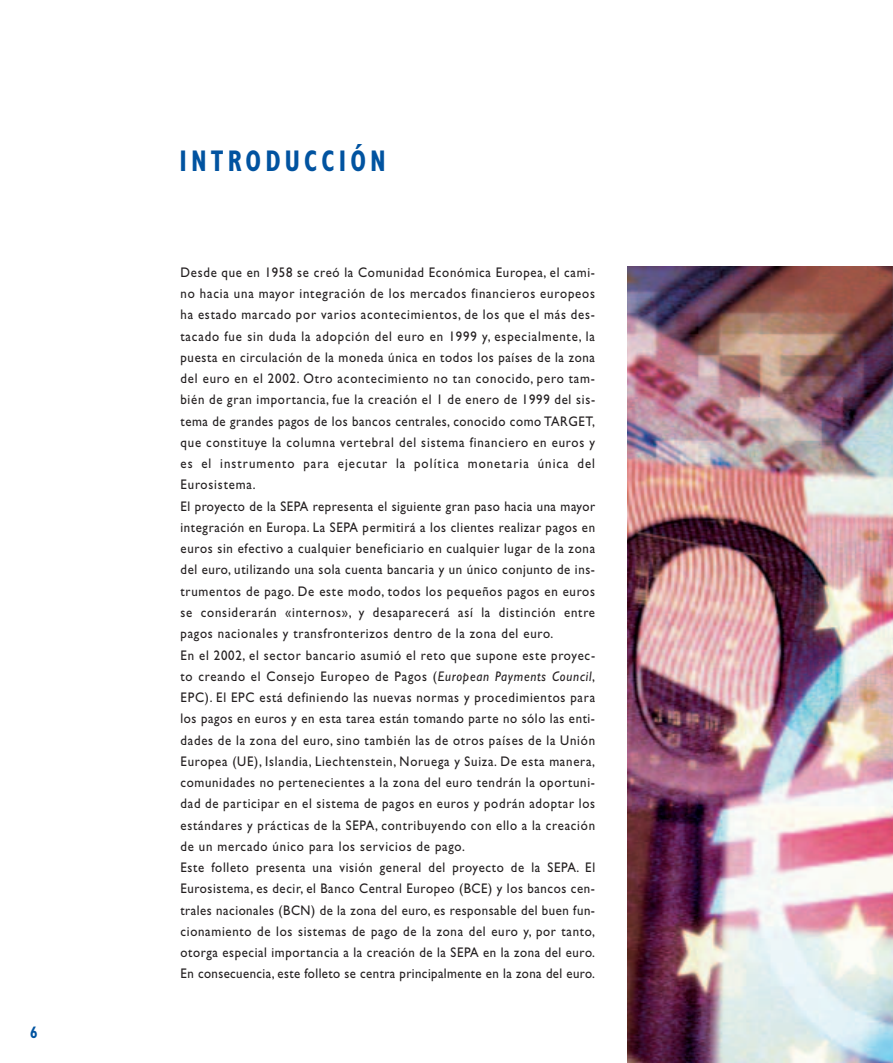
<style>
.page{position:relative;width:893px;height:1063px;background:#fff}
.page>*{position:absolute;margin:0;border:0;box-sizing:border-box;transform-origin:0 0}
.t1{font:700 condensed 30px "Gill Sans";letter-spacing:.16em;color:#0153a0;scale:.85 1}
.t2{font:700 condensed 16.5px "Gill Sans";color:#0153a0;scale:.85 1}
.t3{font:13.95px/21.3px "Gill Sans";letter-spacing:.055em;color:#231f20;scale:.92 1}
.s1{font-style:italic}
</style>
<div class="page">
<img style="left:627px;top:266px;width:266px;height:797px">
<p class="t2" style="left:30px;top:1026px;width:10px">6</p>
<h1 class="t1" style="left:180px;top:150px;width:244px">INTRODUCCIÓN</h1>
<p class="t3" style="left:181px;top:263px;width:452px">Desde que en 1958 se creó la Comunidad Económica Europea, el cami&shy;no hacia una mayor integración de los mercados financieros europeos ha estado marcado por varios acontecimientos, de los que el más des&shy;tacado fue sin duda la adopción del euro en 1999 y, especialmente, la puesta en circulación de la moneda única en todos los países de la zona del euro en el 2002. Otro acontecimiento no tan conocido, pero tam&shy;bién de gran importancia, fue la creación el 1 de enero de 1999 del sis&shy;tema de grandes pagos de los bancos centrales, conocido como TARGET, que constituye la columna vertebral del sistema financiero en euros y es el instrumento para ejecutar la política monetaria única del Eurosistema.<br>El proyecto de la SEPA representa el siguiente gran paso hacia una mayor integración en Europa. La SEPA permitirá a los clientes realizar pagos en euros sin efectivo a cualquier beneficiario en cualquier lugar de la zona del euro, utilizando una sola cuenta bancaria y un único conjunto de ins&shy;trumentos de pago. De este modo, todos los pequeños pagos en euros se considerarán «internos», y desaparecerá así la distinción entre pagos nacionales y transfronterizos dentro de la zona del euro.<br>En el 2002, el sector bancario asumió el reto que supone este proyec&shy;to creando el Consejo Europeo de Pagos (<span class="s1">European Payments Council</span>, EPC). El EPC está definiendo las nuevas normas y procedimientos para los pagos en euros y en esta tarea están tomando parte no sólo las enti&shy;dades de la zona del euro, sino también las de otros países de la Unión Europea (UE), Islandia, Liechtenstein, Noruega y Suiza. De esta manera, comunidades no pertenecientes a la zona del euro tendrán la oportuni&shy;dad de participar en el sistema de pagos en euros y podrán adoptar los estándares y prácticas de la SEPA, contribuyendo con ello a la creación de un mercado único para los servicios de pago.<br>Este folleto presenta una visión general del proyecto de la SEPA. El Eurosistema, es decir, el Banco Central Europeo (BCE) y los bancos cen&shy;trales nacionales (BCN) de la zona del euro, es responsable del buen fun&shy;cionamiento de los sistemas de pago de la zona del euro y, por tanto, otorga especial importancia a la creación de la SEPA en la zona del euro.<br>En consecuencia, este folleto se centra principalmente en la zona del euro.</p>
</div>
